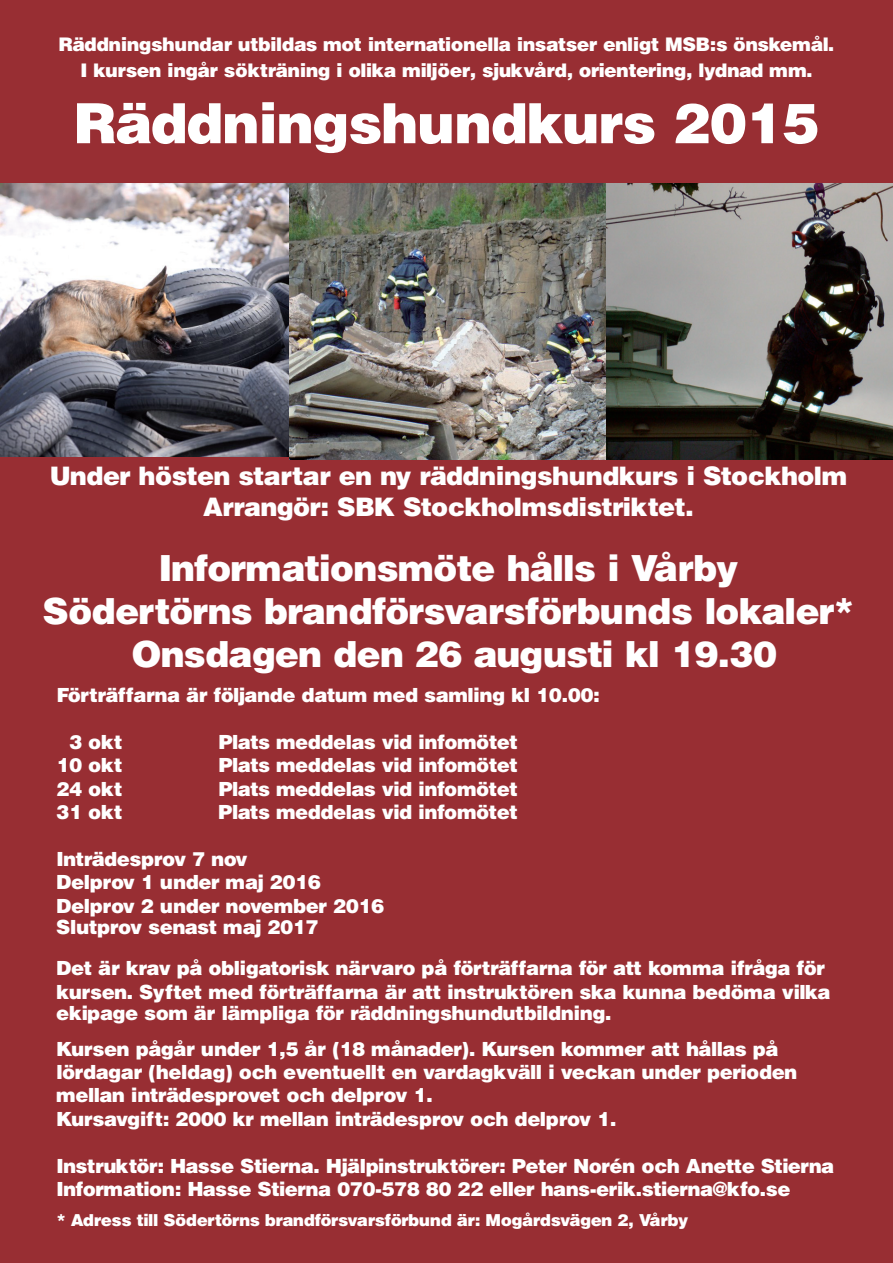
<style>
.page{position:relative;width:893px;height:1263px;background:#982e33}
.page>*{position:absolute;margin:0;border:0;box-sizing:border-box;transform-origin:0 0}
.t1{font:55.5px "Helvetica AB Fet";color:#fff}
.t2{font:36px/43.2px "Helvetica AB Fet";letter-spacing:-.01em;color:#fff;text-align:center}
.t3{font:25.5px/30.6px "Helvetica AB Fet";letter-spacing:-.01em;color:#fff;text-align:center}
.t4{font:19.5px/23.4px "Helvetica AB Fet";letter-spacing:-.01em;color:#fff}
.t5{font:18.75px/25.2px "Helvetica AB Fet";letter-spacing:-.01em;color:#fff;text-align:center}
.t6{font:16.5px "Helvetica AB Fet";letter-spacing:-.01em;color:#fff}
</style>
<div class="page">
<img style="left:0;top:184px;width:289px;height:272px">
<img style="left:289px;top:184px;width:318px;height:275px">
<img style="left:607px;top:184px;width:286px;height:275px">
<p class="t5" style="left:59px;top:31px;width:777px">Räddningshundar utbildas mot internationella insatser enligt MSB:s önskemål.<br>I kursen ingår sökträning i olika miljöer, sjukvård, orientering, lydnad mm.</p>
<h1 class="t1" style="left:74px;top:87px;width:746px">Räddningshundkurs 2015</h1>
<h3 class="t3" style="left:50px;top:460px;width:798px">Under hösten startar en ny räddningshundkurs i Stockholm<br>Arrangör: SBK Stockholmsdistriktet.</h3>
<h2 class="t2" style="left:43px;top:545px;width:812px">Informationsmöte hålls i Vårby<br>Södertörns brandförsvarsförbunds lokaler*<br>Onsdagen den 26 augusti kl 19.30</h2>
<p class="t4" style="left:57px;top:683px;width:545px">Förträffarna är följande datum med samling kl 10.00:</p>
<p class="t4" style="left:69px;top:730px;width:55px">3 okt</p>
<p class="t4" style="left:219px;top:730px;width:301px">Plats meddelas vid infomötet</p>
<p class="t4" style="left:57px;top:753px;width:67px">10 okt</p>
<p class="t4" style="left:219px;top:753px;width:301px">Plats meddelas vid infomötet</p>
<p class="t4" style="left:57px;top:776px;width:67px">24 okt</p>
<p class="t4" style="left:219px;top:776px;width:301px">Plats meddelas vid infomötet</p>
<p class="t4" style="left:57px;top:800px;width:67px">31 okt</p>
<p class="t4" style="left:219px;top:800px;width:301px">Plats meddelas vid infomötet</p>
<p class="t4" style="left:57px;top:847px;width:329px">Inträdesprov 7 nov<br>Delprov 1 under maj 2016<br>Delprov 2 under november 2016</p>
<p class="t4" style="left:57px;top:905px;width:770px;line-height:41.4px">Slutprov senast maj 2017<br>Det är krav på obligatorisk närvaro på förträffarna för att komma ifråga för</p>
<p class="t4" style="left:57px;top:980px;width:775px;line-height:21px">kursen. Syftet med förträffarna är att instruktören ska kunna bedöma vilka ekipage som är lämpliga för räddningshundutbildning.</p>
<p class="t4" style="left:57px;top:1036px;width:742px">Kursen pågår under 1,5 år (18 månader). Kursen kommer att hållas på lördagar (heldag) och eventuellt en vardagkväll i veckan under perioden mellan inträdesprovet och delprov 1.<br>Kursavgift: 2000 kr mellan inträdesprov och delprov 1.</p>
<p class="t4" style="left:57px;top:1153px;width:779px">Instruktör: Hasse Stierna. Hjälpinstruktörer: Peter Norén och Anette Stierna<br>Information: Hasse Stierna 070-578 80 22 eller hans-erik.stierna@kfo.se</p>
<p class="t6" style="left:57px;top:1209px;width:633px">* Adress till Södertörns brandförsvarsförbund är: Mogårdsvägen 2, Vårby</p>
</div>
